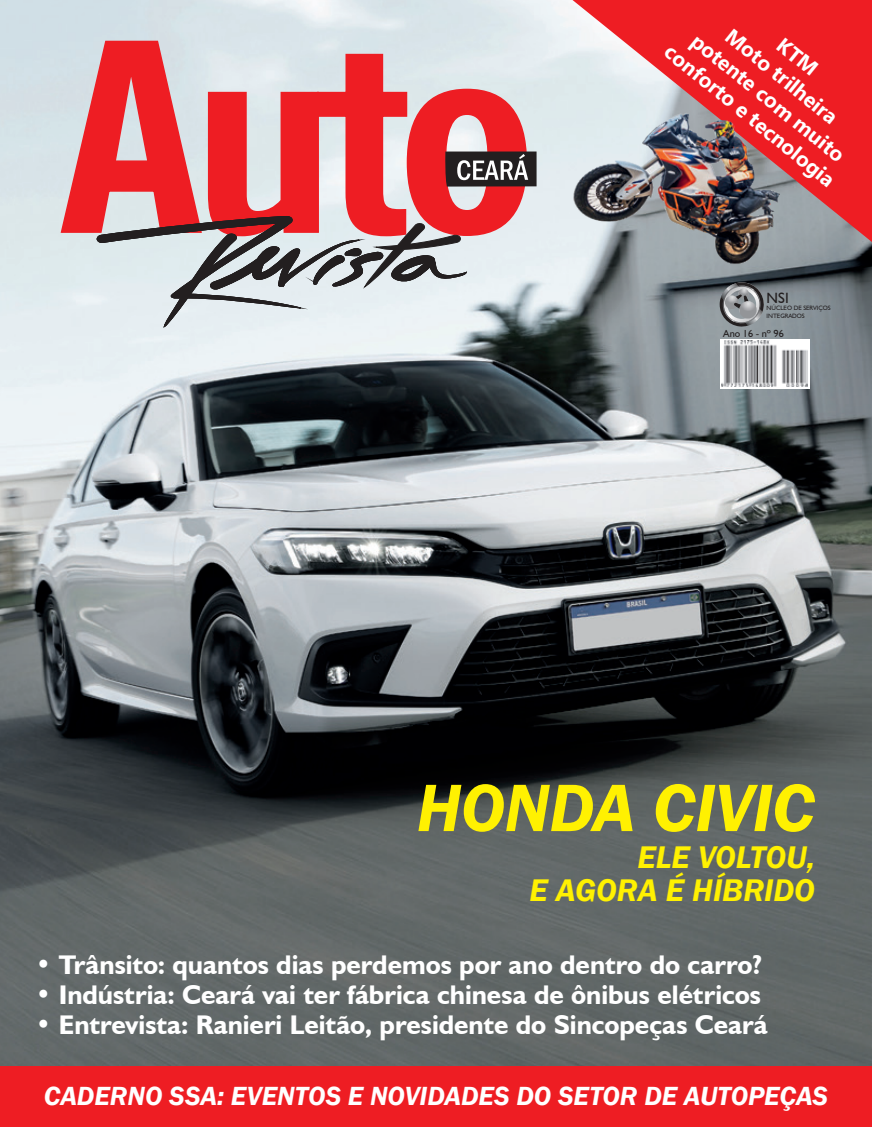
<style>
.page{position:relative;width:872px;height:1127px;background:#fff}
.page>*{position:absolute;margin:0;border:0;box-sizing:border-box;transform-origin:0 0}
.t1{font:italic 600 69.3px "Franklin Gothic";letter-spacing:-.01em;color:#fff101}
.t2{font:italic 600 32.25px/33px "Franklin Gothic";letter-spacing:-.005em;color:#fff101;text-align:right}
.t3{font:700 27px "Humanist 521 BT";color:#fff}
.t4{font:italic 600 27px "Franklin Gothic";color:#fff}
.t5{font:700 21px "Ebrima";color:#fff}
.t6{font:14.85px "Humanist 521 BT";color:#231f20}
.t7{font:10.2px "Humanist 521 BT";color:#231f20}
.t8{font:6.3px/7.5px "Humanist 521 BT";color:#231f20}
</style>
<div class="page">
<img style="left:0;top:0;width:872px;height:1066px">
<div style="left:0;top:1066px;width:872px;height:61px;background:#ee1d23"></div>
<svg style="left:719px;top:282px;width:46px;height:46px;background:#84878a"></svg>
<svg style="left:719px;top:339px;width:90px;height:49px"></svg>
<img style="left:721px;top:341px;width:86px;height:46px">
<svg style="left:60px;top:40px;width:468px;height:197px;background:#e58186"></svg>
<svg style="left:96px;top:216px;width:371px;height:111px;background:#bdb2b5"></svg>
<svg style="left:444px;top:151px;width:93px;height:36px;background:#564d4e"></svg>
<svg style="left:572px;top:0;width:300px;height:242px;background:#e54a4f"></svg>
<img style="left:569px;top:107px;width:215px;height:163px">
<div style="left:776px;top:38px;width:42px;height:38px;background:#ee1d23"></div>
<p class="t5" style="left:738px;top:20px;width:139px;rotate:39deg">Moto trilheira</p>
<p class="t5" style="left:704px;top:25px;width:192px;rotate:39deg">potente com muito</p>
<p class="t5" style="left:678px;top:36px;width:214px;rotate:39deg">conforto e tecnologia</p>
<p class="t6" style="left:766px;top:288px;width:24px">NSI</p>
<p class="t8" style="left:766px;top:304px;width:66px">NÚCLEO DE SERVIÇOS<br>INTEGRADOS</p>
<p class="t7" style="left:723px;top:328px;width:62px">Ano 16 - nº 96</p>
<h1 class="t1" style="left:416px;top:763px;width:400px">HONDA CIVIC</h1>
<p class="t2" style="left:529px;top:841px;width:287px">ELE VOLTOU,<br>E AGORA É HÍBRIDO</p>
<p class="t3" style="left:35px;top:948px;width:728px">• Trânsito: quantos dias perdemos por ano dentro do carro?</p>
<p class="t3" style="left:35px;top:978px;width:727px">• Indústria: Ceará vai ter fábrica chinesa de ônibus elétricos</p>
<p class="t3" style="left:35px;top:1008px;width:734px">• Entrevista: Ranieri Leitão, presidente do Sincopeças Ceará</p>
<p class="t4" style="left:44px;top:1079px;width:785px">CADERNO SSA: EVENTOS E NOVIDADES DO SETOR DE AUTOPEÇAS</p>
</div>
